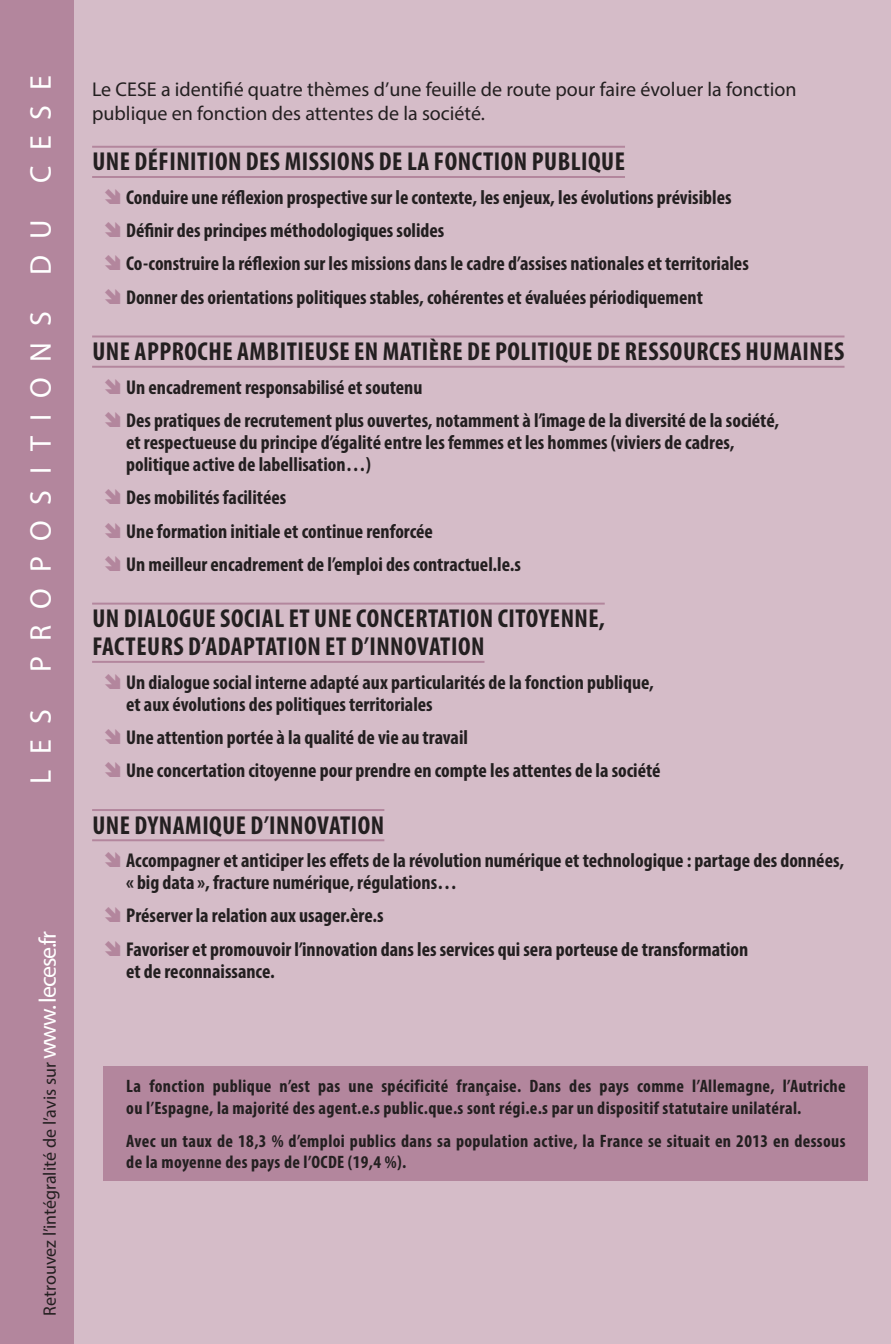
<style>
.page{position:relative;width:891px;height:1344px;background:#fff}
.page>*{position:absolute;margin:0;border:0;box-sizing:border-box;transform-origin:0 0}
.denomination_section{font:30px "Myriad Pro";letter-spacing:.52em;color:#fff}
.proposition_gros_tit{font:700 condensed 26px/28px "Myriad Pro";letter-spacing:.02em;color:#231f20}
.t1{font:700 condensed 20px/22px "Myriad Pro";color:#231f20}
.t2{font:20px/24px "Myriad Pro";color:#231f20}
.encadré_chiffres_clé{font:700 condensed 18px/21.6px "Myriad Pro";letter-spacing:.02em;color:#231f20}
.proposition_alinéa{font:18px "Myriad Pro";color:#231f20}
.s1{font-size:24px;color:#fff}
</style>
<div class="page">
<div style="left:74px;top:0;width:816px;height:1344px;background:#d5bcc8"></div>
<hr style="left:92px;top:146px;width:532px;height:2px;background:#b3869d">
<hr style="left:92px;top:176px;width:532px;height:2px;background:#b3869d">
<hr style="left:92px;top:335px;width:752px;height:2px;background:#b3869d">
<hr style="left:92px;top:366px;width:752px;height:2px;background:#b3869d">
<hr style="left:92px;top:602px;width:512px;height:2px;background:#b3869d">
<hr style="left:92px;top:661px;width:392px;height:2px;background:#b3869d">
<hr style="left:92px;top:809px;width:292px;height:2px;background:#b3869d">
<hr style="left:92px;top:839px;width:292px;height:2px;background:#b3869d">
<div style="left:0;top:0;width:74px;height:1344px;background:#b3869d"></div>
<div style="left:103px;top:1066px;width:764px;height:115px;background:#b3869d"></div>
<svg style="left:105px;top:188px;width:15px;height:16px"></svg>
<svg style="left:105px;top:222px;width:15px;height:15px"></svg>
<svg style="left:105px;top:255px;width:15px;height:15px"></svg>
<svg style="left:105px;top:288px;width:15px;height:16px"></svg>
<svg style="left:105px;top:378px;width:15px;height:15px"></svg>
<svg style="left:105px;top:411px;width:15px;height:16px"></svg>
<svg style="left:105px;top:489px;width:15px;height:15px"></svg>
<svg style="left:105px;top:522px;width:15px;height:15px"></svg>
<svg style="left:105px;top:556px;width:15px;height:15px"></svg>
<svg style="left:105px;top:673px;width:15px;height:15px"></svg>
<svg style="left:105px;top:729px;width:15px;height:15px"></svg>
<svg style="left:105px;top:762px;width:15px;height:15px"></svg>
<svg style="left:105px;top:852px;width:15px;height:15px"></svg>
<svg style="left:105px;top:907px;width:15px;height:15px"></svg>
<svg style="left:105px;top:940px;width:15px;height:15px"></svg>
<p class="denomination_section" style="left:22px;top:783px;width:710px;rotate:-90deg">LES PROPOSITIONS DU CESE</p>
<p class="proposition_alinéa" style="left:39px;top:1315px;width:386px;rotate:-90deg">Retrouvez l’intégralité de l’avis sur <span class="s1">www. lecese.fr</span></p>
<p class="t2" style="left:92px;top:77px;width:705px">Le CESE a identifié quatre thèmes d’une feuille de route pour faire évoluer la fonction publique en fonction des attentes de la société.</p>
<p class="proposition_gros_tit" style="left:92px;top:147px;width:534px">UNE DÉFINITION DES MISSIONS DE LA FONCTION PUBLIQUE</p>
<p class="t1" style="left:126px;top:186px;width:606px">Conduire une réflexion prospective sur le contexte, les enjeux, les évolutions prévisibles</p>
<p class="t1" style="left:126px;top:219px;width:319px">Définir des principes méthodologiques solides</p>
<p class="t1" style="left:126px;top:252px;width:624px">Co-construire la réflexion sur les missions dans le cadre d’assises nationales et territoriales</p>
<p class="t1" style="left:126px;top:286px;width:578px">Donner des orientations politiques stables, cohérentes et évaluées périodiquement</p>
<p class="proposition_gros_tit" style="left:92px;top:337px;width:753px">UNE APPROCHE AMBITIEUSE EN MATIÈRE DE POLITIQUE DE RESSOURCES HUMAINES</p>
<p class="t1" style="left:126px;top:375px;width:298px">Un encadrement responsabilisé et soutenu</p>
<p class="t1" style="left:126px;top:409px;width:654px">Des pratiques de recrutement plus ouvertes, notamment à l’image de la diversité de la société, et respectueuse du principe d’égalité entre les femmes et les hommes (viviers de cadres, politique active de labellisation…)</p>
<p class="t1" style="left:126px;top:486px;width:161px">Des mobilités facilitées</p>
<p class="t1" style="left:126px;top:519px;width:308px">Une formation initiale et continue renforcée</p>
<p class="t1" style="left:126px;top:553px;width:396px">Un meilleur encadrement de l’emploi des contractuel.le.s</p>
<p class="proposition_gros_tit" style="left:92px;top:604px;width:514px">UN DIALOGUE SOCIAL ET UNE CONCERTATION CITOYENNE,<br>FACTEURS D’ADAPTATION ET D’INNOVATION</p>
<p class="t1" style="left:126px;top:670px;width:529px">Un dialogue social interne adapté aux particularités de la fonction publique, et aux évolutions des politiques territoriales</p>
<p class="t1" style="left:126px;top:726px;width:343px">Une attention portée à la qualité de vie au travail</p>
<p class="t1" style="left:126px;top:759px;width:535px">Une concertation citoyenne pour prendre en compte les attentes de la société</p>
<p class="proposition_gros_tit" style="left:92px;top:810px;width:293px">UNE DYNAMIQUE D’INNOVATION</p>
<p class="t1" style="left:126px;top:849px;width:719px">Accompagner et anticiper les effets de la révolution numérique et technologique : partage des données, « big data », fracture numérique, régulations…</p>
<p class="t1" style="left:126px;top:904px;width:259px">Préserver la relation aux usager.ère.s</p>
<p class="t1" style="left:126px;top:937px;width:623px">Favoriser et promouvoir l’innovation dans les services qui sera porteuse de transformation et de reconnaissance.</p>
<p class="encadré_chiffres_clé" style="left:126px;top:1075px;width:720px">La fonction publique n’est pas une spécificité française. Dans des pays comme l’Allemagne, l’Autriche ou l’Espagne, la majorité des agent.e.s public.que.s sont régi.e.s par un dispositif statutaire unilatéral.</p>
<p class="encadré_chiffres_clé" style="left:126px;top:1129px;width:720px">Avec un taux de 18,3 % d’emploi publics dans sa population active, la France se situait en 2013 en dessous de la moyenne des pays de l’OCDE (19,4 %).</p>
</div>
